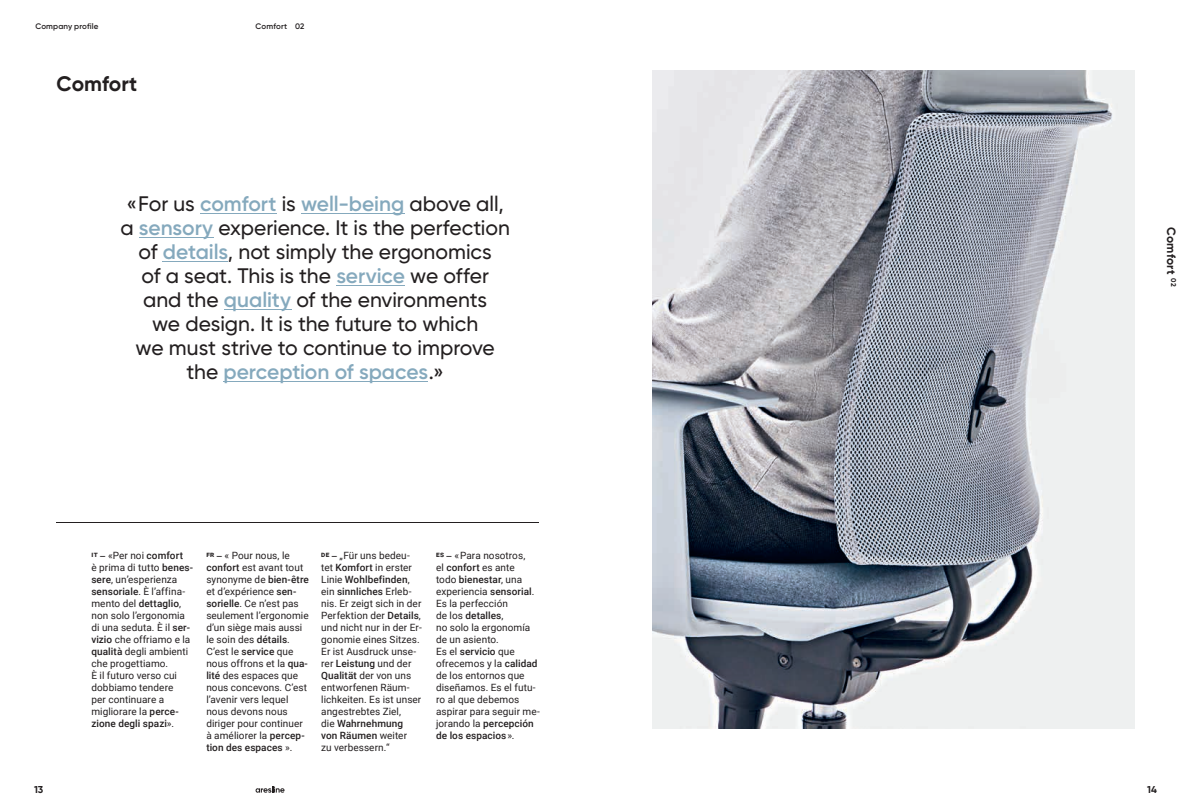
<style>
.page{position:relative;width:1191px;height:808px;background:#fff}
.page>*{position:absolute;margin:0;border:0;box-sizing:border-box;transform-origin:0 0}
.t1{font:500 21px/24px "Gilroy";letter-spacing:-.005em;color:#231f20;text-align:center}
.t2{font:700 21px "Gilroy";color:#231f20}
.t3{font:700 12px "Gilroy";letter-spacing:.02em;color:#231f20}
.t4{font:10px/12px "Roboto";letter-spacing:.005em;color:#231f20}
.t5{font:700 10px "Gilroy";color:#231f20}
.t6{font:600 8px "Gilroy";letter-spacing:.015em;color:#231f20}
.s1{font-weight:600;color:#85a9bd}
.s2{font-weight:700;font-size:7.5px}
.s3{font-weight:500}
</style>
<div class="page">
<img style="left:652px;top:71px;width:482px;height:658px">
<hr style="left:200px;top:213px;width:76px;height:1px;background:#85a9bd">
<hr style="left:301px;top:213px;width:103px;height:1px;background:#85a9bd">
<hr style="left:139px;top:237px;width:74px;height:1px;background:#85a9bd">
<hr style="left:163px;top:261px;width:65px;height:1px;background:#85a9bd">
<hr style="left:336px;top:285px;width:69px;height:1px;background:#85a9bd">
<hr style="left:224px;top:309px;width:67px;height:1px;background:#85a9bd">
<hr style="left:223px;top:381px;width:205px;height:1px;background:#85a9bd">
<hr style="left:57px;top:523px;width:482px;height:1px;background:#231f20">
<svg style="left:255px;top:786px;width:29px;height:7px"></svg>
<p class="t6" style="left:35px;top:21px;width:65px">Company profile</p>
<p class="t6" style="left:255px;top:21px;width:50px">Comfort 02</p>
<h1 class="t2" style="left:57px;top:70px;width:82px">Comfort</h1>
<p class="t1" style="left:120px;top:191px;width:391px">« For us <span class="s1">comfort</span> is <span class="s1">well-being</span> above all, a <span class="s1">sensory</span> experience. It is the perfection of <span class="s1">details</span>, not simply the ergonomics<br>of a seat. This is the <span class="s1">service</span> we offer and the <span class="s1">quality</span> of the environments<br>we design. It is the future to which<br>we must strive to continue to improve the <span class="s1">perception of spaces</span> .»</p>
<p class="t3" style="left:1178px;top:227px;width:61px;rotate:90deg">Comfort <sup>02</sup></p>
<p class="t4" style="left:91px;top:549px;width:103px"><sup>it</sup> <span class="s2">—</span> «Per noi <span class="s3">comfort<br></span>è prima di tutto <span class="s3">benes&shy;sere</span>, un’esperienza <span class="s3">sensoriale</span>. È l’affina&shy;mento del <span class="s3">dettaglio</span>, non solo l’ergonomia di una seduta. È il <span class="s3">ser&shy;vizio</span> che offriamo e la <span class="s3">qualità</span> degli ambienti che progettiamo.<br>È il futuro verso cui dobbiamo tendere<br>per continuare a migliorare la <span class="s3">perce&shy;zione degli spazi</span>».</p>
<p class="t4" style="left:321px;top:549px;width:102px"><sup>de</sup> <span class="s2">—</span> „Für uns bedeu&shy;tet <span class="s3">Komfort</span> in erster<br>Linie <span class="s3">Wohlbefinden</span>, ein <span class="s3">sinnliches</span> Erleb&shy;nis. Er zeigt sich in der<br>Perfektion der <span class="s3">Details</span>, und nicht nur in der Er&shy;gonomie eines Sitzes.<br>Er ist Ausdruck unse&shy;rer <span class="s3">Leistung</span> und der<br><span class="s3">Qualität</span> der von uns entworfenen Räum&shy;lichkeiten. Es ist unser angestrebtes Ziel,<br>die <span class="s3">Wahrnehmung von Räumen</span> weiter<br>zu verbessern.“</p>
<p class="t4" style="left:206px;top:549px;width:104px"><sup>fr</sup> <span class="s2">—</span> « Pour nous, le <span class="s3">confort</span> est avant tout synonyme de <span class="s3">bien-être </span>et d’expérience <span class="s3">sen&shy;sorielle</span>. Ce n’est pas seulement l’ergonomie d’un siège mais aussi le soin des <span class="s3">détails</span>.<br>C’est le <span class="s3">service</span> que nous offrons et la <span class="s3">qua&shy;lité</span> des espaces que nous concevons. C’est l’avenir vers lequel nous devons nous diriger pour continuer à améliorer la <span class="s3">percep&shy;tion des espaces</span> ».</p>
<p class="t4" style="left:436px;top:549px;width:105px"><sup>es</sup> <span class="s2">—</span> « Para nosotros,<br>el <span class="s3">confort</span> es ante<br>todo <span class="s3">bienestar</span>, una experiencia <span class="s3">sensorial</span>.<br>Es la perfección<br>de los <span class="s3">detalles</span>,<br>no solo la ergonomía de un asiento.<br>Es el <span class="s3">servicio</span> que ofrecemos y la <span class="s3">calidad </span>de los entornos que diseñamos. Es el futu&shy;ro al que debemos aspirar para seguir me&shy;jorando la <span class="s3">percepción de los espacios</span> ».</p>
<p class="t5" style="left:34px;top:783px;width:11px">13</p>
<p class="t5" style="left:1147px;top:783px;width:11px">14</p>
</div>
